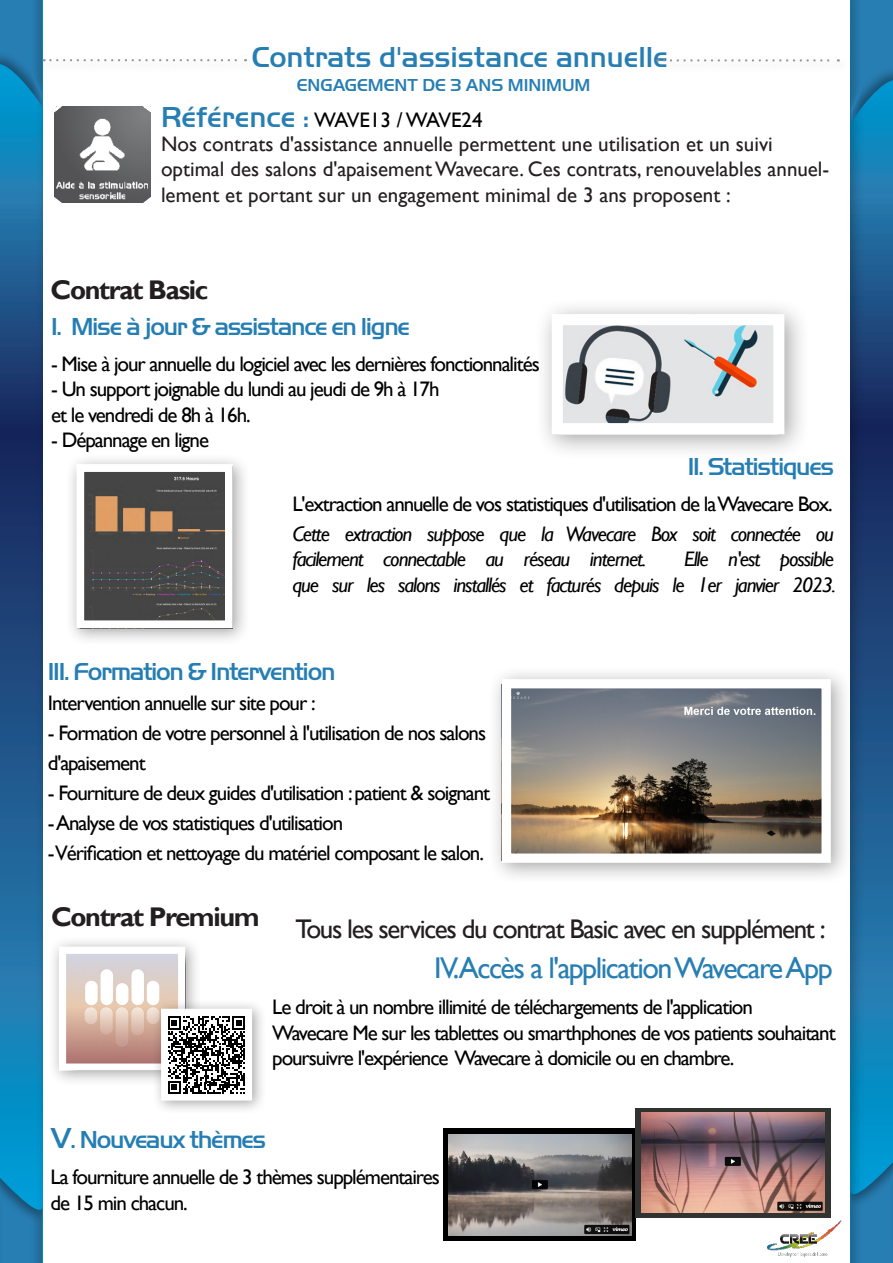
<style>
.page{position:relative;width:893px;height:1263px;background:#fff}
.page>*{position:absolute;margin:0;border:0;box-sizing:border-box;transform-origin:0 0}
.Titre{font:30px "Gill Sans";letter-spacing:-.05em;color:#277eb3}
.Titre-2{font:500 30px "Handel Got D";color:#277eb3}
.Titre-3{font:27px "Gill Sans";letter-spacing:-.05em;color:#231f20}
.Titre-4{font:700 27px "Gill Sans";letter-spacing:-.05em;color:#231f20}
.Titre-5{font:500 25.5px "Handel Got D";letter-spacing:-.05em;color:#257eb3}
.Titre-6{font:21px/25.5px "Gill Sans";letter-spacing:-.05em;color:#000001}
.Titre1{font:21px/25.5px "Gill Sans";color:#231f20}
.Titre-7{font:italic 21px/25.5px "Gill Sans";letter-spacing:-.05em;color:#000001}
.Titre-8{font:21px "Gill Sans";color:#000001}
.Titre-9{font:500 18px "Handel Got D";color:#277eb3}
.s1{font-family:"Handel Got D";font-weight:500;font-size:30px;color:#277eb3}
.s2{font-size:30px}
</style>
<div class="page">
<div style="left:848px;top:0;width:45px;height:1263px;background:#231f20;opacity:.3"></div>
<div style="left:848px;top:0;width:45px;height:126px;background:#231f20;opacity:.6"></div>
<div style="left:850px;top:1149px;width:43px;height:114px;background:#231f20;opacity:.6"></div>
<img style="left:767px;top:1221px;width:74px;height:37px">
<div style="left:0;top:0;width:43px;height:1263px;background:#231f20;opacity:.3"></div>
<div style="left:0;top:1165px;width:43px;height:98px;background:#231f20;opacity:.6"></div>
<div style="left:653px;top:56px;width:197px;height:18px;background:#fcfcfc"></div>
<svg style="left:664px;top:59px;width:175px;height:3px"></svg>
<img style="left:54px;top:114px;width:96px;height:89px">
<svg style="left:54px;top:196px;width:9px;height:7px"></svg>
<svg style="left:142px;top:196px;width:9px;height:7px"></svg>
<svg style="left:0;top:0;width:246px;height:114px"></svg>
<svg style="left:444px;top:1128px;width:192px;height:112px;background:#161618"></svg>
<img style="left:448px;top:1135px;width:183px;height:100px">
<svg style="left:635px;top:1108px;width:196px;height:109px;background:#48413d"></svg>
<img style="left:642px;top:1113px;width:182px;height:99px">
<div style="left:65px;top:452px;width:185px;height:194px;background:#231f20;opacity:.4"></div>
<img style="left:85px;top:473px;width:139px;height:146px">
<div style="left:76px;top:464px;width:157px;height:164px;border:8px solid #fff"></div>
<div style="left:487px;top:665px;width:365px;height:219px;background:#231f20;opacity:.4"></div>
<img style="left:512px;top:689px;width:309px;height:164px">
<div style="left:502px;top:679px;width:329px;height:184px;border:9px solid #fff"></div>
<div style="left:535px;top:297px;width:275px;height:163px;background:#231f20;opacity:.4"></div>
<img style="left:564px;top:326px;width:114px;height:96px">
<img style="left:678px;top:326px;width:94px;height:96px">
<div style="left:48px;top:936px;width:154px;height:151px;background:#231f20;opacity:.4"></div>
<img style="left:67px;top:955px;width:110px;height:108px">
<div style="left:59px;top:947px;width:126px;height:124px;border:7px solid #fff"></div>
<div style="left:151px;top:999px;width:116px;height:116px;background:#231f20;opacity:.4"></div>
<svg style="left:169px;top:1017px;width:75px;height:75px"></svg>
<div style="left:161px;top:1009px;width:91px;height:91px;border:7px solid #fff"></div>
<p class="Titre-2" style="left:252px;top:40px;width:418px">Contrats d'assistance annuelle</p>
<p class="Titre-9" style="left:297px;top:74px;width:295px">ENGAGEMENT DE 3 ANS MINIMUM</p>
<p class="Titre-8" style="left:161px;top:108px;width:323px"><span class="s1">Référence :</span> WAVE13 / WAVE24</p>
<p class="Titre1" style="left:161px;top:131px;width:670px">Nos contrats d'assistance annuelle permettent une utilisation et un suivi optimal des salons d'apaisement Wavecare. Ces contrats, renouvelables annuel&shy;lement et portant sur un engagement minimal de 3 ans proposent :</p>
<p class="Titre-4" style="left:51px;top:274px;width:159px">Contrat Basic</p>
<p class="Titre-5" style="left:51px;top:312px;width:360px">I. Mise à jour &amp; assistance en ligne</p>
<p class="Titre-6" style="left:51px;top:351px;width:490px">- Mise à jour annuelle du logiciel avec les dernières fonctionnalités</p>
<p class="Titre-6" style="left:51px;top:377px;width:390px">- Un support joignable du lundi au jeudi de 9h à 17h</p>
<p class="Titre-6" style="left:51px;top:402px;width:201px">et le vendredi de 8h à 16h.</p>
<p class="Titre-6" style="left:51px;top:428px;width:159px">- Dépannage en ligne</p>
<p class="Titre-5" style="left:688px;top:452px;width:148px">II. Statistiques</p>
<p class="Titre-6" style="left:292px;top:491px;width:542px">L'extraction annuelle de vos statistiques d'utilisation de la Wavecare Box.</p>
<p class="Titre-7" style="left:292px;top:521px;width:543px">Cette extraction suppose que la Wavecare Box soit connectée ou facilement connectable au réseau internet.</p>
<p class="Titre-7" style="left:292px;top:547px;width:545px;text-align:right">Elle n'est possible<br>que sur les salons installés et facturés depuis le 1er janvier 2023.</p>
<p class="Titre-5" style="left:48px;top:657px;width:289px">III. Formation &amp; Intervention</p>
<p class="Titre-6" style="left:48px;top:691px;width:269px">Intervention annuelle sur site pour :</p>
<p class="Titre-6" style="left:48px;top:719px;width:440px;line-height:30px">- Formation de votre personnel à l'utilisation de nos salons d'apaisement</p>
<p class="Titre-6" style="left:48px;top:781px;width:444px">- Fourniture de deux guides d'utilisation : patient &amp; soignant</p>
<p class="Titre-6" style="left:48px;top:811px;width:297px">- Analyse de vos statistiques d'utilisation</p>
<p class="Titre-6" style="left:48px;top:841px;width:438px">- Vérification et nettoyage du matériel composant le salon.</p>
<p class="Titre-4" style="left:51px;top:901px;width:210px">Contrat Premium</p>
<p class="Titre-3" style="left:295px;top:913px;width:532px">Tous les services du contrat Basic avec en supplément :</p>
<p class="Titre" style="left:434px;top:951px;width:400px">IV.Accès a l'application Wavecare App</p>
<p class="Titre-6" style="left:272px;top:995px;width:482px">Le droit à un nombre illimité de téléchargements de l'application</p>
<p class="Titre-6" style="left:272px;top:1020px;width:565px">Wavecare Me sur les tablettes ou smarthphones de vos patients souhaitant poursuivre l'expérience Wavecare à domicile ou en chambre.</p>
<p class="Titre-5" style="left:51px;top:1125px;width:217px"><span class="s2">V</span>. Nouveaux thèmes</p>
<p class="Titre-6" style="left:51px;top:1165px;width:391px">La fourniture annuelle de 3 thèmes supplémentaires de 15 min chacun.</p>
</div>
